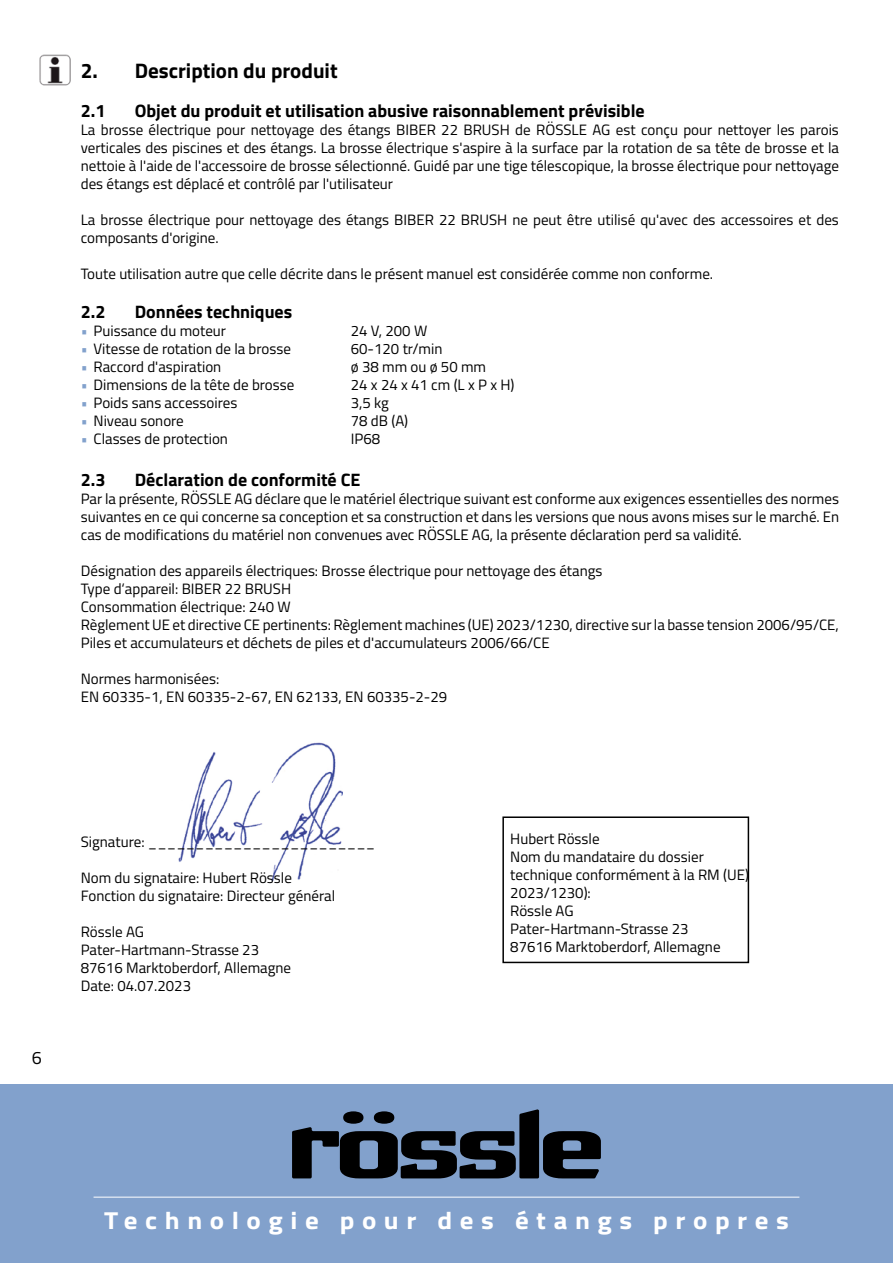
<style>
.page{position:relative;width:893px;height:1263px;background:#fff}
.page>*{position:absolute;margin:0;border:0;box-sizing:border-box;transform-origin:0 0}
.t1{font:700 24.6px "Titillium Web";letter-spacing:.28em;color:#fff;scale:1.1 1}
.t2{font:700 21px "Titillium Web";color:#000}
.t3{font:700 18px "Titillium Web";color:#000}
.t4{font:18px "Titillium Web";color:#000}
.t5{font:15px/18px "Titillium Web";color:#000}
.s1{color:#82a1cc}
</style>
<div class="page">
<img style="left:178px;top:742px;width:165px;height:140px">
<div style="left:502px;top:816px;width:247px;height:147px;border:2px solid #000"></div>
<img style="left:39px;top:54px;width:32px;height:32px">
<div style="left:0;top:1084px;width:893px;height:179px;background:#82a1cc"></div>
<hr style="left:94px;top:1197px;width:705px;height:1px;background:#fff">
<svg style="left:292px;top:1109px;width:309px;height:69px"></svg>
<h2 class="t2" style="left:81px;top:54px;width:258px">2. Description du produit</h2>
<p class="t3" style="left:81px;top:97px;width:26px">2.1</p>
<p class="t3" style="left:135px;top:97px;width:511px">Objet du produit et utilisation abusive raisonnablement prévisible</p>
<p class="t5" style="left:81px;top:120px;width:760px;text-align:justify">La brosse électrique pour nettoyage des étangs BIBER 22 BRUSH de RÖSSLE AG est conçu pour nettoyer les parois verticales des piscines et des étangs. La brosse électrique s'aspire à la surface par la rotation de sa tête de brosse et la nettoie à l'aide de l'accessoire de brosse sélectionné. Guidé par une tige télescopique, la brosse électrique pour nettoyage des étangs est déplacé et contrôlé par l'utilisateur</p>
<p class="t5" style="left:81px;top:210px;width:760px">La brosse électrique pour nettoyage des étangs BIBER 22 BRUSH ne peut être utilisé qu'avec des accessoires et des composants d'origine.</p>
<p class="t5" style="left:81px;top:264px;width:632px">Toute utilisation autre que celle décrite dans le présent manuel est considérée comme non conforme.</p>
<p class="t3" style="left:81px;top:298px;width:26px">2.2</p>
<p class="t3" style="left:135px;top:298px;width:159px">Données techniques</p>
<p class="t5" style="left:81px;top:321px;width:147px"><span class="s1">•</span> Puissance du moteur</p>
<p class="t5" style="left:351px;top:321px;width:78px">24 V, 200 W</p>
<p class="t5" style="left:81px;top:339px;width:212px"><span class="s1">•</span> Vitesse de rotation de la brosse</p>
<p class="t5" style="left:351px;top:339px;width:93px">60-120 tr/min</p>
<p class="t5" style="left:81px;top:357px;width:142px"><span class="s1">•</span> Raccord d'aspiration</p>
<p class="t5" style="left:351px;top:357px;width:137px">ø 38 mm ou ø 50 mm</p>
<p class="t5" style="left:81px;top:375px;width:215px"><span class="s1">•</span> Dimensions de la tête de brosse</p>
<p class="t5" style="left:351px;top:375px;width:165px">24 x 24 x 41 cm (L x P x H)</p>
<p class="t5" style="left:81px;top:393px;width:158px"><span class="s1">•</span> Poids sans accessoires</p>
<p class="t5" style="left:351px;top:393px;width:40px">3,5 kg</p>
<p class="t5" style="left:81px;top:411px;width:105px"><span class="s1">•</span> Niveau sonore</p>
<p class="t5" style="left:351px;top:411px;width:59px">78 dB (A)</p>
<p class="t5" style="left:81px;top:429px;width:149px"><span class="s1">•</span> Classes de protection</p>
<p class="t5" style="left:351px;top:429px;width:31px">IP68</p>
<p class="t3" style="left:81px;top:466px;width:26px">2.3</p>
<p class="t3" style="left:135px;top:466px;width:227px">Déclaration de conformité CE</p>
<p class="t5" style="left:81px;top:489px;width:760px;text-align:justify">Par la présente, RÖSSLE AG déclare que le matériel électrique suivant est conforme aux exigences essentielles des normes suivantes en ce qui concerne sa conception et sa construction et dans les versions que nous avons mises sur le marché. En cas de modifications du matériel non convenues avec RÖSSLE AG, la présente déclaration perd sa validité.</p>
<p class="t5" style="left:81px;top:561px;width:760px">Désignation des appareils électriques: Brosse électrique pour nettoyage des étangs<br>Type d‘appareil: BIBER 22 BRUSH<br>Consommation électrique: 240 W<br>Règlement UE et directive CE pertinents: Règlement machines (UE) 2023/1230, directive sur la basse tension 2006/95/CE, Piles et accumulateurs et déchets de piles et d'accumulateurs 2006/66/CE</p>
<p class="t5" style="left:81px;top:669px;width:368px">Normes harmonisées:<br>EN 60335-1, EN 60335-2-67, EN 62133, EN 60335-2-29</p>
<p class="t4" style="left:32px;top:1044px;width:12px">6</p>
<p class="t5" style="left:81px;top:831px;width:296px">Signature: ________________________</p>
<p class="t5" style="left:81px;top:867px;width:256px">Nom du signataire: Hubert Rössle<br>Fonction du signataire: Directeur général</p>
<p class="t5" style="left:81px;top:921px;width:212px">Rössle AG<br>Pater-Hartmann-Strasse 23<br>87616 Marktoberdorf, Allemagne<br>Date: 04.07.2023</p>
<p class="t5" style="left:510px;top:829px;width:240px">Hubert Rössle<br>Nom du mandataire du dossier technique conformément à la RM (UE)<br>2023/1230):<br>Rössle AG<br>Pater-Hartmann-Strasse 23<br>87616 Marktoberdorf, Allemagne</p>
<h1 class="t1" style="left:104px;top:1201px;width:624px">Technologie pour des étangs propres</h1>
</div>
